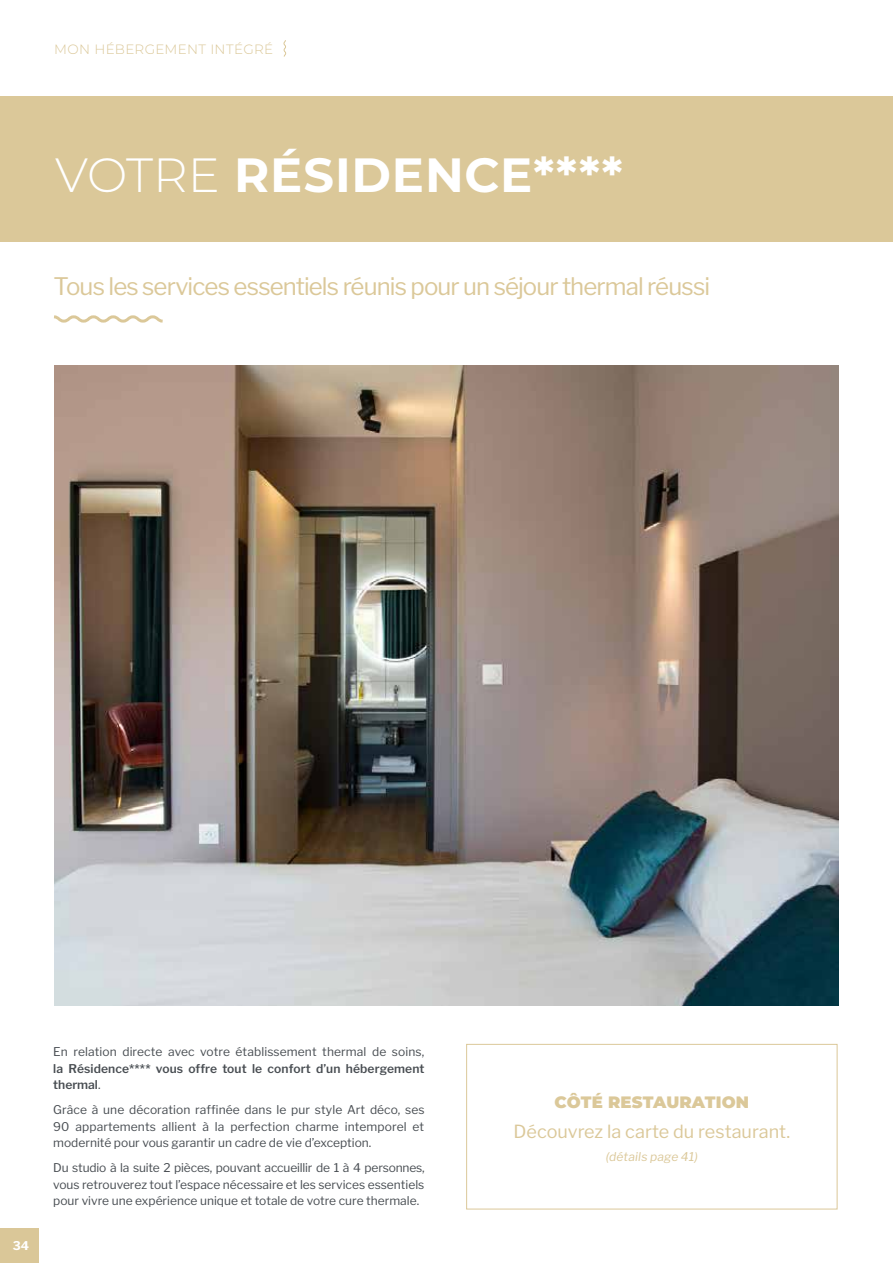
<style>
.page{position:relative;width:893px;height:1263px;background:#fff}
.page>*{position:absolute;margin:0;border:0;box-sizing:border-box;transform-origin:0 0}
.t1{font:700 48px "Montserrat";letter-spacing:.015em;color:#fff}
.t2{font:24px "Libre Franklin";letter-spacing:-.035em;color:#dbc899}
.t3{font:18px "Libre Franklin";color:#dbc899}
.t4{font:900 16.5px "Montserrat";letter-spacing:.01em;color:#dbc899}
.t5{font:300 13.5px "Montserrat";letter-spacing:.025em;color:#dbc899}
.t6{font:12px/16.5px "Libre Franklin";color:#484d52;text-align:justify}
.t7{font:600 12px/16.5px "Libre Franklin";letter-spacing:.01em;color:#484d52}
.t8{font:italic 12px "Libre Franklin";letter-spacing:.015em;color:#dbc899}
.t9{font:700 12px "Libre Franklin";color:#fff}
.s1{font-weight:300}
.s2{font-weight:400}
</style>
<div class="page">
<div style="left:0;top:1229px;width:38px;height:34px;background:#dac798"></div>
<svg style="left:283px;top:40px;width:3px;height:17px"></svg>
<div style="left:0;top:97px;width:893px;height:145px;background:#dbc899"></div>
<div style="left:466px;top:1044px;width:371px;height:165px;border:1px solid #dbc899"></div>
<img style="left:54px;top:366px;width:785px;height:640px">
<svg style="left:54px;top:315px;width:109px;height:8px"></svg>
<p class="t5" style="left:54px;top:42px;width:221px">MON HÉBERGEMENT INTÉGRÉ</p>
<h1 class="t1" style="left:55px;top:149px;width:569px"><span class="s1">VOTRE</span> RÉSIDENCE****</h1>
<h2 class="t2" style="left:54px;top:275px;width:658px">Tous les services essentiels réunis pour un séjour thermal réussi</h2>
<p class="t9" style="left:13px;top:1240px;width:18px">34</p>
<p class="t6" style="left:53px;top:1043px;width:373px">En relation directe avec votre établissement thermal de soins,</p>
<p class="t7" style="left:53px;top:1060px;width:373px">la Résidence**** vous offre tout le confort d’un hébergement thermal<span class="s2">.</span></p>
<p class="t6" style="left:53px;top:1101px;width:373px">Grâce à une décoration raffinée dans le pur style Art déco, ses 90 appartements allient à la perfection charme intemporel et modernité pour vous garantir un cadre de vie d’exception.</p>
<p class="t6" style="left:53px;top:1160px;width:373px">Du studio à la suite 2 pièces, pouvant accueillir de 1 à 4 personnes, vous retrouverez tout l’espace nécessaire et les services essentiels pour vivre une expérience unique et totale de votre cure thermale.</p>
<h3 class="t4" style="left:555px;top:1093px;width:196px">CÔTÉ RESTAURATION</h3>
<h3 class="t3" style="left:514px;top:1123px;width:278px">Découvrez la carte du restaurant.</h3>
<p class="t8" style="left:606px;top:1151px;width:94px">(détails page 41)</p>
</div>
